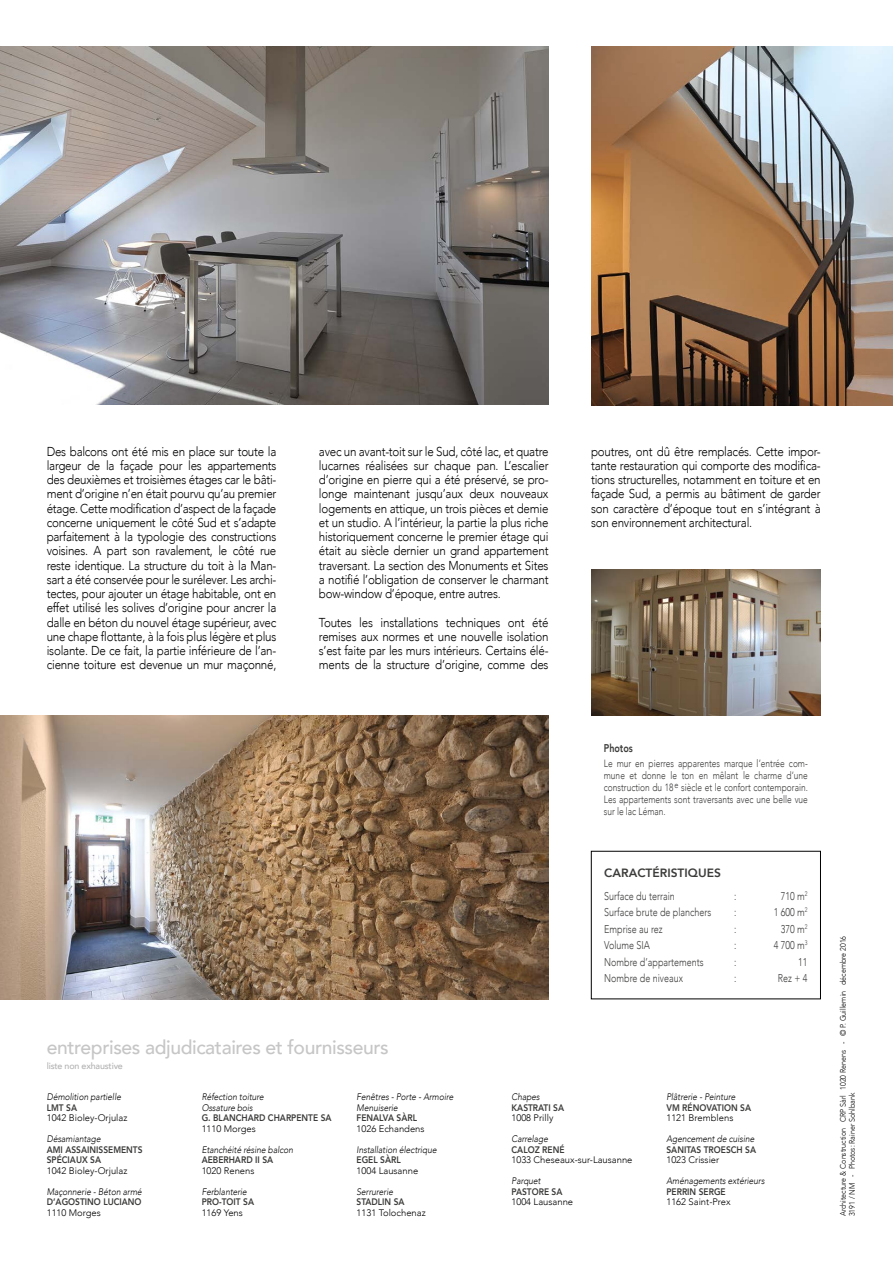
<style>
.page{position:relative;width:893px;height:1263px;background:#fff}
.page>*{position:absolute;margin:0;border:0;box-sizing:border-box;transform-origin:0 0}
.t1{font:500 19.5px "Avenir";letter-spacing:-.02em;color:#c6c6c6}
.t2{font:300 12.9px/14.2px "Avenir";letter-spacing:-.02em;color:#000;text-align:justify;scale:.9 1}
.t3{font:800 12px "Avenir";color:#3c3c3b}
.t4{font:300 11.25px "Avenir";color:#3c3c3b;scale:.8 1}
.t5{font:800 11.25px "Avenir";color:#3c3c3b;scale:.8 1}
.t6{font:300 10.5px/12px "Avenir";color:#3c3c3b;text-align:justify;scale:.8 1}
.t7{font:italic 300 9.45px/10.5px "Avenir";color:#000;scale:.89 1}
.t8{font:300 9.45px "Avenir";color:#000}
.t9{font:800 9.45px/10.5px "Avenir";color:#3c3c3b;scale:.89 1}
.t10{font:500 9px "Avenir";letter-spacing:-.02em;color:#b3b2b2}
.t11{font:300 7.95px/9px "Avenir";color:#000;scale:.9 1}
</style>
<div class="page">
<img style="left:591px;top:569px;width:230px;height:147px">
<img style="left:0;top:47px;width:549px;height:358px">
<div style="left:591px;top:851px;width:230px;height:148px;border:1px solid #000"></div>
<img style="left:0;top:716px;width:549px;height:283px">
<img style="left:591px;top:47px;width:302px;height:358px">
<p class="t2" style="left:47px;top:444px;width:257px">Des balcons ont été mis en place sur toute la largeur de la façade pour les appartements des deuxièmes et troisièmes étages car le bâti&shy;ment d’origine n’en était pourvu qu’au premier étage. Cette modification d’aspect de la façade concerne uniquement le côté Sud et s’adapte parfaitement à la typologie des constructions voisines. A part son ravalement, le côté rue reste identique. La structure du toit à la Man&shy;sart a été conservée pour le surélever. Les archi&shy;tectes, pour ajouter un étage habitable, ont en effet utilisé les solives d’origine pour ancrer la dalle en béton du nouvel étage supérieur, avec une chape flottante, à la fois plus légère et plus isolante. De ce fait, la partie inférieure de l’an&shy;cienne toiture est devenue un mur maçonné,</p>
<p class="t2" style="left:591px;top:444px;width:257px">poutres, ont dû être remplacés. Cette impor&shy;tante restauration qui comporte des modifica&shy;tions structurelles, notamment en toiture et en façade Sud, a permis au bâtiment de garder son caractère d’époque tout en s’intégrant à son environnement architectural.</p>
<p class="t2" style="left:319px;top:444px;width:257px">avec un avant-toit sur le Sud, côté lac, et quatre lucarnes réalisées sur chaque pan. L’escalier d’origine en pierre qui a été préservé, se pro&shy;longe maintenant jusqu’aux deux nouveaux logements en attique, un trois pièces et demie et un studio. A l’intérieur, la partie la plus riche historiquement concerne le premier étage qui était au siècle dernier un grand appartement traversant. La section des Monuments et Sites a notifié l’obligation de conserver le charmant bow-window d’époque, entre autres.</p>
<p class="t2" style="left:319px;top:615px;width:257px">Toutes les installations techniques ont été remises aux normes et une nouvelle isolation s’est faite par les murs intérieurs. Certains élé&shy;ments de la structure d’origine, comme des</p>
<h1 class="t1" style="left:47px;top:1030px;width:344px">entreprises adjudicataires et fournisseurs</h1>
<p class="t10" style="left:47px;top:1058px;width:78px">liste non exhaustive</p>
<p class="t7" style="left:357px;top:1092px;width:110px">Fenêtres - Porte - Armoire<br>Menuiserie</p>
<p class="t9" style="left:357px;top:1113px;width:70px">FENALVA SÀRL</p>
<p class="t8" style="left:357px;top:1123px;width:69px">1026 Echandens</p>
<p class="t7" style="left:357px;top:1144px;width:92px">Installation électrique</p>
<p class="t9" style="left:357px;top:1155px;width:51px">EGEL SÀRL</p>
<p class="t8" style="left:357px;top:1165px;width:63px">1004 Lausanne</p>
<p class="t7" style="left:357px;top:1186px;width:42px">Serrurerie</p>
<p class="t9" style="left:357px;top:1197px;width:56px">STADLIN SA</p>
<p class="t8" style="left:357px;top:1207px;width:71px">1131 Tolochenaz</p>
<p class="t7" style="left:202px;top:1092px;width:71px">Réfection toiture<br>Ossature bois</p>
<p class="t9" style="left:202px;top:1113px;width:147px">G. BLANCHARD CHARPENTE SA</p>
<p class="t8" style="left:202px;top:1123px;width:56px">1110 Morges</p>
<p class="t7" style="left:202px;top:1144px;width:104px">Etanchéité résine balcon</p>
<p class="t9" style="left:202px;top:1155px;width:82px">AEBERHARD II SA</p>
<p class="t8" style="left:202px;top:1165px;width:54px">1020 Renens</p>
<p class="t7" style="left:202px;top:1186px;width:52px">Ferblanterie</p>
<p class="t9" style="left:202px;top:1197px;width:60px">PRO-TOIT SA</p>
<p class="t8" style="left:202px;top:1207px;width:43px">1169 Yens</p>
<p class="t7" style="left:47px;top:1092px;width:85px">Démolition partielle</p>
<p class="t9" style="left:47px;top:1102px;width:36px">LMT SA</p>
<p class="t8" style="left:47px;top:1112px;width:82px">1042 Bioley-Orjulaz</p>
<p class="t7" style="left:47px;top:1134px;width:62px">Désamiantage</p>
<p class="t9" style="left:47px;top:1144px;width:109px">AMI ASSAINISSEMENTS<br>SPÉCIAUX SA</p>
<p class="t8" style="left:47px;top:1165px;width:82px">1042 Bioley-Orjulaz</p>
<p class="t7" style="left:47px;top:1186px;width:108px">Maçonnerie - Béton armé</p>
<p class="t9" style="left:47px;top:1197px;width:108px">D’AGOSTINO LUCIANO</p>
<p class="t8" style="left:47px;top:1207px;width:56px">1110 Morges</p>
<p class="t5" style="left:604px;top:739px;width:38px">Photos</p>
<p class="t6" style="left:604px;top:757px;width:257px">Le mur en pierres apparentes marque l’entrée com&shy;mune et donne le ton en mêlant le charme d’une construction du 18 <sup>e</sup> siècle et le confort contemporain.<br>Les appartements sont traversants avec une belle vue sur le lac Léman.</p>
<p class="t3" style="left:604px;top:863px;width:118px">CARACTÉRISTIQUES</p>
<p class="t4" style="left:604px;top:889px;width:90px">Surface du terrain</p>
<p class="t4" style="left:734px;top:889px;width:4px">:</p>
<p class="t4" style="left:781px;top:889px;width:35px">710 m<sup>2</sup></p>
<p class="t4" style="left:604px;top:905px;width:135px">Surface brute de planchers</p>
<p class="t4" style="left:734px;top:905px;width:4px">:</p>
<p class="t4" style="left:774px;top:905px;width:44px">1 600 m<sup>2</sup></p>
<p class="t4" style="left:604px;top:922px;width:75px">Emprise au rez</p>
<p class="t4" style="left:734px;top:922px;width:4px">:</p>
<p class="t4" style="left:781px;top:922px;width:35px">370 m<sup>2</sup></p>
<p class="t4" style="left:604px;top:938px;width:59px">Volume SIA</p>
<p class="t4" style="left:734px;top:938px;width:4px">:</p>
<p class="t4" style="left:774px;top:938px;width:44px">4 700 m<sup>3</sup></p>
<p class="t4" style="left:604px;top:955px;width:126px">Nombre d’appartements</p>
<p class="t4" style="left:734px;top:955px;width:4px">:</p>
<p class="t4" style="left:798px;top:955px;width:13px">11</p>
<p class="t4" style="left:604px;top:971px;width:100px">Nombre de niveaux</p>
<p class="t4" style="left:734px;top:971px;width:4px">:</p>
<p class="t4" style="left:778px;top:971px;width:38px">Rez + 4</p>
<p class="t7" style="left:511px;top:1092px;width:33px">Chapes</p>
<p class="t9" style="left:511px;top:1102px;width:61px">KASTRATI SA</p>
<p class="t8" style="left:511px;top:1112px;width:43px">1008 Prilly</p>
<p class="t7" style="left:511px;top:1134px;width:43px">Carrelage</p>
<p class="t9" style="left:511px;top:1144px;width:61px">CALOZ RENÉ</p>
<p class="t8" style="left:511px;top:1154px;width:123px">1033 Cheseaux-sur-Lausanne</p>
<p class="t7" style="left:511px;top:1176px;width:34px">Parquet</p>
<p class="t9" style="left:511px;top:1186px;width:59px">PASTORE SA</p>
<p class="t8" style="left:511px;top:1196px;width:63px">1004 Lausanne</p>
<p class="t7" style="left:666px;top:1092px;width:79px">Plâtrerie - Peinture</p>
<p class="t9" style="left:666px;top:1102px;width:97px">VM RÉNOVATION SA</p>
<p class="t8" style="left:666px;top:1112px;width:68px">1121 Bremblens</p>
<p class="t7" style="left:666px;top:1134px;width:100px">Agencement de cuisine</p>
<p class="t9" style="left:666px;top:1144px;width:102px">SANITAS TROESCH SA</p>
<p class="t8" style="left:666px;top:1154px;width:54px">1023 Crissier</p>
<p class="t7" style="left:666px;top:1176px;width:112px">Aménagements extérieurs</p>
<p class="t9" style="left:666px;top:1186px;width:68px">PERRIN SERGE</p>
<p class="t8" style="left:666px;top:1196px;width:66px">1162 Saint-Prex</p>
<p class="t11" style="left:838px;top:1216px;width:313px;rotate:-90deg">Architecture &amp; Construction CRP Sàrl 1020 Renens - © P. Guillemin décembre 2016<br>3191 / NM - Photos: Rainer Sohlbank</p>
</div>
